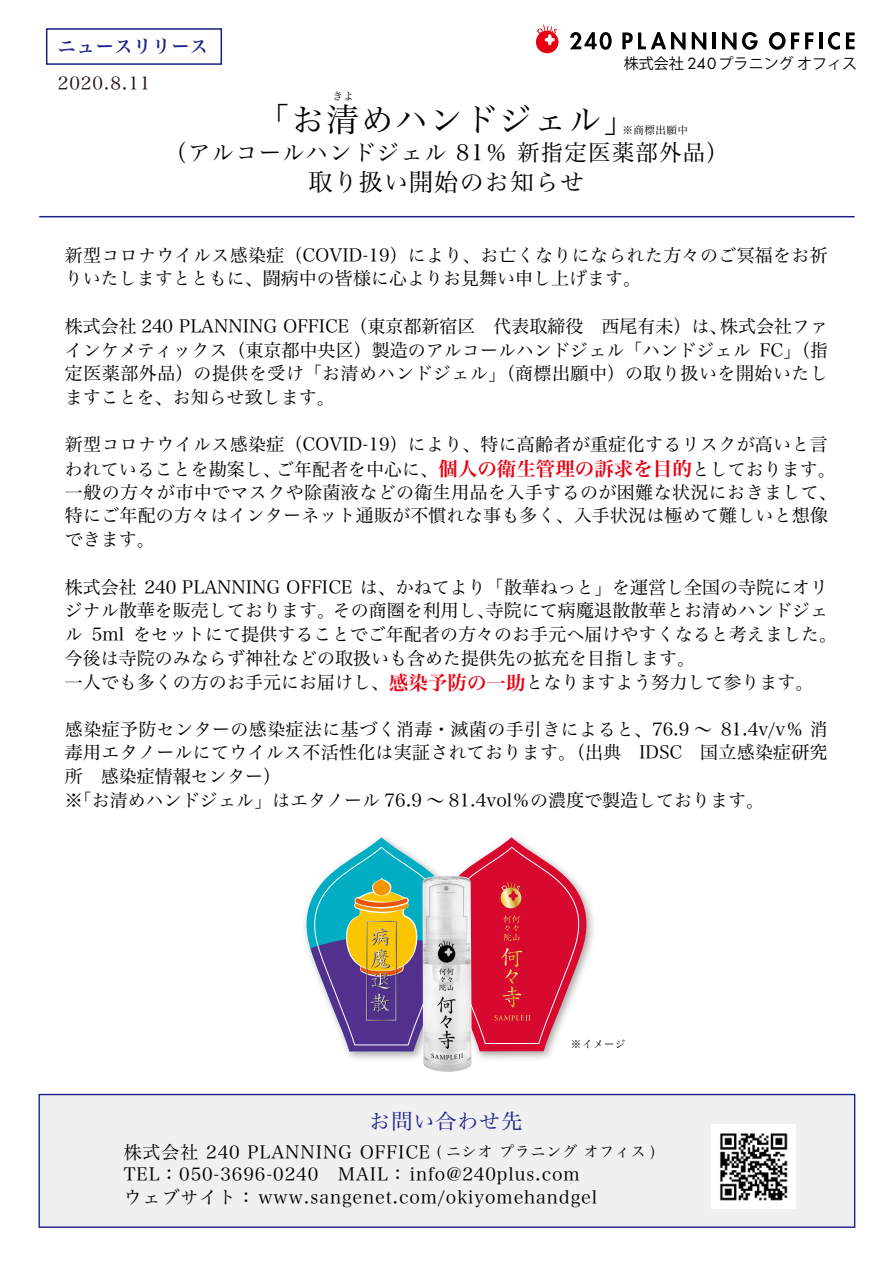
<style>
.page{position:relative;width:893px;height:1263px;background:#fff}
.page>*{position:absolute;margin:0;border:0;box-sizing:border-box;transform-origin:0 0}
.t1{font:33px "Hira Min Pro W3";letter-spacing:.05em;color:#000}
.t2{font:24px "Hira Min Pro W3";letter-spacing:.05em;color:#000}
.t3{font:22.5px "Hira Min Pro W3";letter-spacing:.05em;color:#000}
.t4{font:21px "Hira Min Pro W3";letter-spacing:.05em;color:#1d2088}
.t5{font:18px/23.7px "Hira Min Pro W3";letter-spacing:.01em;color:#000}
.t6{font:18px/22.5px "Hira Min Pro W3";letter-spacing:.05em;color:#000}
.t7{font:18px "Hira Min Pro W3";letter-spacing:.05em;color:#231815}
.t8{font:18px "Hira Min Pro W6";letter-spacing:.05em;color:#1d2088}
.t9{font:15px "Koz Go Pr 6 N";color:#000}
.t10{font:10.5px "Hira Min Pro W3";letter-spacing:.05em;color:#000}
.s1{font-family:"Futura"}
.s2{font-family:"Hira Min Pro W6";font-size:19.5px;color:#e60012}
.s3{font-size:15px}
</style>
<div class="page">
<div style="left:39px;top:1094px;width:816px;height:134px;background:#f0f0f0;border:1px solid #1d2088"></div>
<div style="left:46px;top:28px;width:176px;height:37px;border:2px solid #1d2088"></div>
<svg style="left:570px;top:32px;width:42px;height:18px"></svg>
<svg style="left:622px;top:32px;width:64px;height:18px"></svg>
<svg style="left:692px;top:32px;width:14px;height:18px"></svg>
<hr style="left:712px;top:32px;width:4px;height:17px;background:#000">
<svg style="left:722px;top:32px;width:14px;height:18px"></svg>
<svg style="left:742px;top:32px;width:16px;height:18px"></svg>
<svg style="left:769px;top:32px;width:30px;height:18px"></svg>
<svg style="left:805px;top:32px;width:8px;height:17px"></svg>
<hr style="left:819px;top:32px;width:3px;height:17px;background:#000">
<svg style="left:828px;top:32px;width:12px;height:18px"></svg>
<svg style="left:846px;top:32px;width:9px;height:17px"></svg>
<svg style="left:536px;top:25px;width:22px;height:28px"></svg>
<hr style="left:39px;top:216px;width:816px;height:1px;background:#1d2088">
<img style="left:711px;top:1124px;width:85px;height:85px">
<img style="left:423px;top:1060px;width:49px;height:12px">
<svg style="left:304px;top:837px;width:285px;height:223px"></svg>
<p class="t8" style="left:58px;top:31px;width:152px">ニュースリリース</p>
<p class="t7" style="left:58px;top:68px;width:94px">2020.8.11</p>
<p class="t10" style="left:332px;top:87px;width:23px">きよ</p>
<p class="t9" style="left:624px;top:55px;width:235px">株式会社 <span class="s1">240</span>プラニング オフィス</p>
<h1 class="t1" style="left:257px;top:91px;width:381px">「お清めハンドジェル」</h1>
<p class="t3" style="left:164px;top:134px;width:566px">（アルコールハンドジェル 81％ 新指定医薬部外品）</p>
<h2 class="t2" style="left:308px;top:162px;width:277px">取り扱い開始のお知らせ</h2>
<p class="t10" style="left:622px;top:121px;width:67px">※商標出願中</p>
<p class="t5" style="left:65px;top:241px;width:764px">新型コロナウイルス感染症（COVID-19）により、お亡くなりになられた方々のご冥福をお祈りいたしますとともに、闘病中の皆様に心よりお見舞い申し上げます。</p>
<p class="t5" style="left:65px;top:313px;width:765px;text-align:justify">株式会社 240 PLANNING OFFICE（東京都新宿区　代表取締役　西尾有未）は、株式会社ファインケメティックス（東京都中央区）製造のアルコールハンドジェル「ハンドジェル FC」（指定医薬部外品）の提供を受け「お清めハンドジェル」（商標出願中）の取り扱いを開始いたしますことを、お知らせ致します。</p>
<p class="t5" style="left:65px;top:431px;width:773px">新型コロナウイルス感染症（COVID-19）により、特に高齢者が重症化するリスクが高いと言われていることを勘案し、ご年配者を中心に、<span class="s2">個人の衛生管理の訴求を目的</span>としております。一般の方々が市中でマスクや除菌液などの衛生用品を入手するのが困難な状況におきまして、特にご年配の方々はインターネット通販が不慣れな事も多く、入手状況は極めて難しいと想像できます。</p>
<p class="t5" style="left:65px;top:573px;width:774px">株式会社 240 PLANNING OFFICE は、かねてより「散華ねっと」を運営し全国の寺院にオリジナル散華を販売しております。その商圏を利用し、寺院にて病魔退散散華とお清めハンドジェル 5ml をセットにて提供することでご年配者の方々のお手元へ届けやすくなると考えました。今後は寺院のみならず神社などの取扱いも含めた提供先の拡充を目指します。<br>一人でも多くの方のお手元にお届けし、<span class="s2">感染予防の一助</span>となりますよう努力して参ります。</p>
<p class="t5" style="left:65px;top:715px;width:764px">感染症予防センターの感染症法に基づく消毒・滅菌の手引きによると、76.9 ～ 81.4v/v％ 消毒用エタノールにてウイルス不活性化は実証されております。（出典　IDSC　国立感染症研究所　感染症情報センター）<br>※「お清めハンドジェル」はエタノール 76.9 ～ 81.4vol％の濃度で製造しております。</p>
<p class="t10" style="left:571px;top:1035px;width:56px">※イメージ</p>
<p class="t4" style="left:369px;top:1103px;width:155px">お問い合わせ先</p>
<p class="t6" style="left:124px;top:1139px;width:533px">株式会社 240 PLANNING OFFICE <span class="s3">( ニシオ プラニング オフィス )<br></span>TEL：050-3696-0240　MAIL： info@240plus.com<br>ウェブサイト： www.sangenet.com/okiyomehandgel</p>
</div>
